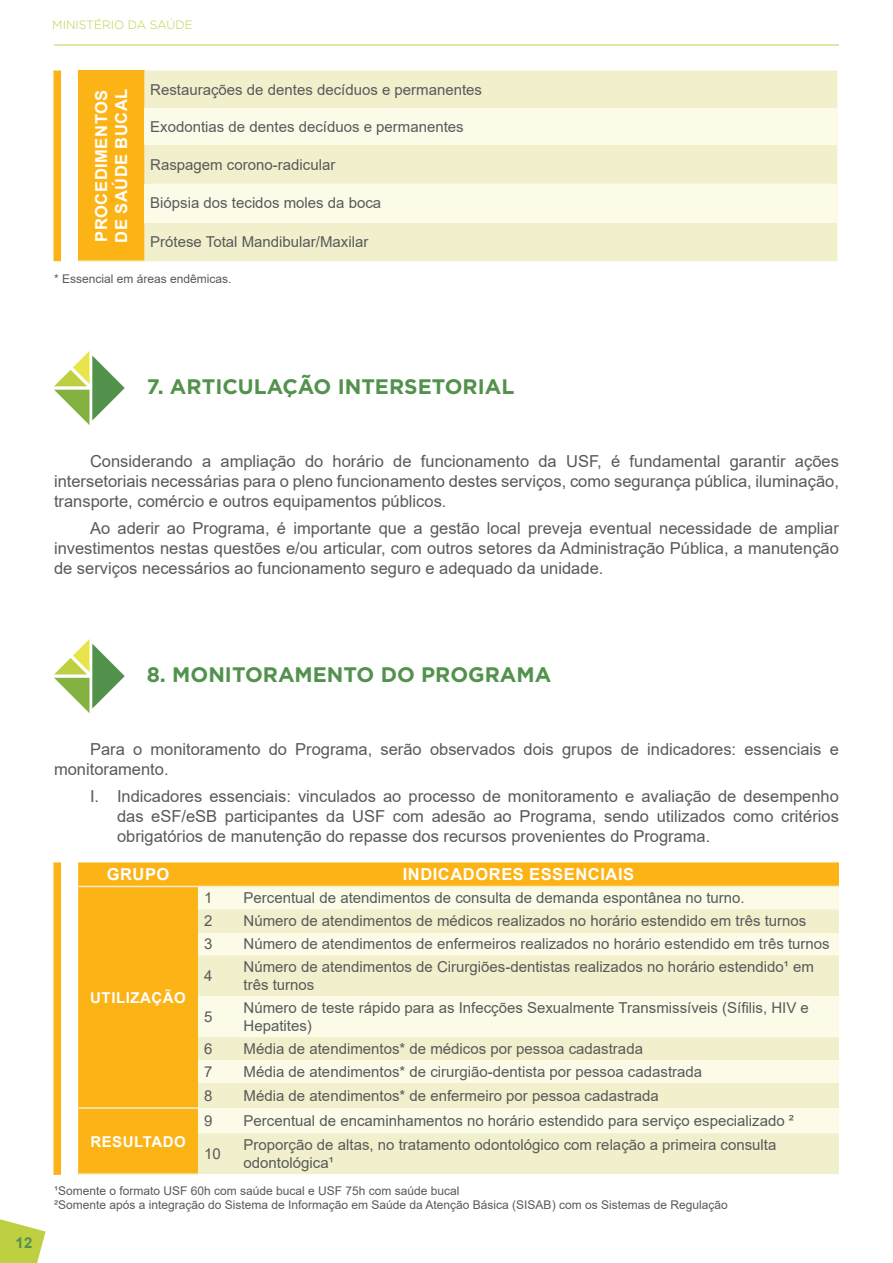
<style>
.page{position:relative;width:893px;height:1263px;background:#fff}
.page>*{position:absolute;margin:0;border:0;box-sizing:border-box;transform-origin:0 0}
.t1{font:700 21px "Gotham";color:#52924c}
.t2{font:16.5px/19.8px "Arial";color:#58595b;text-align:justify}
.t3{font:700 16.5px/19.8px "Arial";letter-spacing:.035em;color:#fff}
.t4{font:15px/18px "Arial";color:#58595b}
.t5{font:700 15px "Arial";letter-spacing:.035em;color:#fff}
.t6{font:700 15px "Arial";color:#51924d}
.t7{font:12px/14.4px "Arial";color:#58595b}
.t8{font:300 12px "Gotham";color:#becf42}
</style>
<div class="page">
<svg style="left:0;top:1219px;width:46px;height:44px"></svg>
<hr style="left:54px;top:45px;width:785px;height:1px;background:#becf42">
<div style="left:78px;top:70px;width:66px;height:191px;background:#fcb316"></div>
<div style="left:144px;top:70px;width:693px;height:191px;background:#f2efcc"></div>
<div style="left:144px;top:108px;width:693px;height:36px;background:#fcfbe8"></div>
<div style="left:144px;top:184px;width:693px;height:38px;background:#fcfbe8"></div>
<hr style="left:78px;top:260px;width:66px;height:2px;background:#f2efcc">
<div style="left:78px;top:862px;width:761px;height:311px;background:#fcb316"></div>
<div style="left:198px;top:886px;width:40px;height:23px;background:#fcfbe8"></div>
<div style="left:238px;top:886px;width:601px;height:23px;background:#fcfbe8"></div>
<div style="left:198px;top:909px;width:641px;height:265px;background:#f2efcc"></div>
<svg style="left:198px;top:933px;width:641px;height:200px;background:#f7f5db"></svg>
<div style="left:198px;top:996px;width:40px;height:41px;background:#fcfbe8"></div>
<hr style="left:78px;top:1107px;width:120px;height:2px;background:#f2efcc">
<hr style="left:78px;top:1173px;width:120px;height:2px;background:#f2efcc">
<hr style="left:78px;top:886px;width:120px;height:1px;background:#f2efcc">
<hr style="left:198px;top:886px;width:40px;height:1px;background:#f2efcc">
<hr style="left:238px;top:886px;width:601px;height:1px;background:#f2efcc">
<hr style="left:198px;top:931px;width:40px;height:2px;background:#f2efcc">
<hr style="left:238px;top:931px;width:601px;height:2px;background:#f2efcc">
<div style="left:54px;top:71px;width:7px;height:190px;background:#fcb316"></div>
<div style="left:54px;top:862px;width:7px;height:313px;background:#fcb316"></div>
<svg style="left:54px;top:351px;width:71px;height:74px"></svg>
<svg style="left:54px;top:639px;width:71px;height:74px"></svg>
<p class="t8" style="left:52px;top:17px;width:142px">MINISTÉRIO DA SAÚDE</p>
<p class="t3" style="left:92px;top:243px;width:155px;rotate:-90deg">PROCEDIMENTOS<br>DE SAÚDE BUCAL</p>
<p class="t4" style="left:150px;top:80px;width:333px">Restaurações de dentes decíduos e permanentes</p>
<p class="t4" style="left:150px;top:117px;width:315px">Exodontias de dentes decíduos e permanentes</p>
<p class="t4" style="left:150px;top:155px;width:187px">Raspagem corono-radicular</p>
<p class="t4" style="left:150px;top:194px;width:232px">Biópsia dos tecidos moles da boca</p>
<p class="t4" style="left:150px;top:233px;width:220px">Prótese Total Mandibular/Maxilar</p>
<p class="t7" style="left:54px;top:271px;width:179px">* Essencial em áreas endêmicas.</p>
<h1 class="t1" style="left:147px;top:373px;width:82px">7. ARTICU</h1>
<h1 class="t1" style="left:254px;top:373px;width:205px">LAÇÃO I NTERS ETORI</h1>
<h1 class="t1" style="left:485px;top:373px;width:31px">AL</h1>
<p class="t2" style="left:54px;top:451px;width:786px;text-indent:36px">Considerando a ampliação do horário de funcionamento da USF, é fundamental garantir ações intersetoriais necessárias para o pleno funcionamento destes serviços, como segurança pública, iluminação, transporte, comércio e outros equipamentos públicos.</p>
<p class="t2" style="left:54px;top:518px;width:786px;text-indent:36px">Ao aderir ao Programa, é importante que a gestão local preveja eventual necessidade de ampliar investimentos nestas questões e/ou articular, com outros setores da Administração Pública, a manutenção de serviços necessários ao funcionamento seguro e adequado da unidade.</p>
<h1 class="t1" style="left:147px;top:661px;width:406px">8. MONITORAM ENTO DO PROGRAMA</h1>
<p class="t6" style="left:16px;top:1232px;width:18px">12</p>
<p class="t2" style="left:54px;top:739px;width:786px;text-indent:36px">Para o monitoramento do Programa, serão observados dois grupos de indicadores: essenciais e monitoramento.</p>
<p class="t2" style="left:117px;top:786px;width:723px;text-indent:-27px">I. Indicadores essenciais: vinculados ao processo de monitoramento e avaliação de desempenho das eSF/eSB participantes da USF com adesão ao Programa, sendo utilizados como critérios obrigatórios de manutenção do repasse dos recursos provenientes do Programa.</p>
<p class="t3" style="left:107px;top:865px;width:64px">GRUPO</p>
<p class="t3" style="left:403px;top:865px;width:139px">INDICADORES ESS</p>
<p class="t3" style="left:564px;top:865px;width:70px">ENCIAIS</p>
<p class="t5" style="left:90px;top:987px;width:97px">UTILIZAÇÃO</p>
<p class="t5" style="left:90px;top:1131px;width:97px">RESU LTADO</p>
<p class="t4" style="left:204px;top:889px;width:10px">1</p>
<p class="t4" style="left:244px;top:889px;width:503px">Percentual de atendimentos de consulta de demanda espontânea no turno.</p>
<p class="t4" style="left:204px;top:912px;width:10px">2</p>
<p class="t4" style="left:244px;top:912px;width:564px">Número de atendimentos de médicos realizados no horário estendido em três turnos</p>
<p class="t4" style="left:204px;top:935px;width:10px">3</p>
<p class="t4" style="left:244px;top:935px;width:588px">Número de atendimentos de enfermeiros realizados no horário estendido em três turnos</p>
<p class="t4" style="left:204px;top:967px;width:10px">4</p>
<p class="t4" style="left:244px;top:958px;width:572px">Número de atendimentos de Cirurgiões-dentistas realizados no horário estendido¹ em três turnos</p>
<p class="t4" style="left:204px;top:1008px;width:10px">5</p>
<p class="t4" style="left:244px;top:999px;width:567px">Número de teste rápido para as Infecções Sexualmente Transmissíveis (Sífilis, HIV e<br>Hepatites)</p>
<p class="t4" style="left:204px;top:1040px;width:10px">6</p>
<p class="t4" style="left:244px;top:1040px;width:401px">Média de atendimentos* de médicos por pessoa cadastrada</p>
<p class="t4" style="left:204px;top:1062px;width:10px">7</p>
<p class="t4" style="left:244px;top:1062px;width:460px">Média de atendimentos* de cirurgião-dentista por pessoa cadastrada</p>
<p class="t4" style="left:204px;top:1086px;width:10px">8</p>
<p class="t4" style="left:244px;top:1086px;width:417px">Média de atendimentos* de enfermeiro por pessoa cadastrada</p>
<p class="t4" style="left:204px;top:1112px;width:10px">9</p>
<p class="t4" style="left:244px;top:1112px;width:552px">Percentual de encaminhamentos no horário estendido para serviço especializado ²</p>
<p class="t4" style="left:204px;top:1145px;width:18px">10</p>
<p class="t4" style="left:244px;top:1136px;width:534px">Proporção de altas, no tratamento odontológico com relação a primeira consulta odontológica¹</p>
<p class="t7" style="left:54px;top:1183px;width:675px">¹Somente o formato USF 60h com saúde bucal e USF 75h com saúde bucal<br>²Somente após a integração do Sistema de Informação em Saúde da Atenção Básica (SISAB) com os Sistemas de Regulação</p>
</div>
